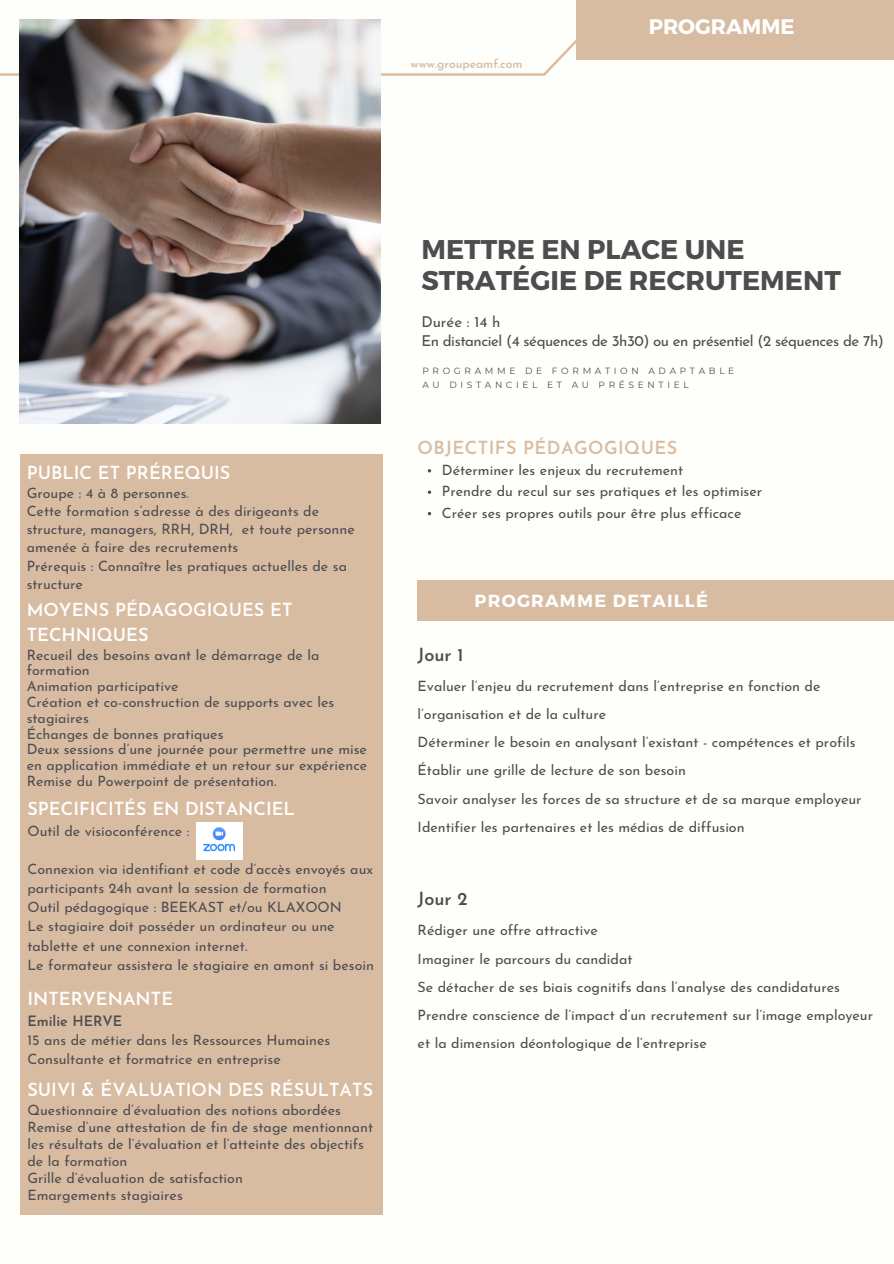
<style>
.page{position:relative;width:894px;height:1264px;background:#fff}
.page>*{position:absolute;margin:0;border:0;box-sizing:border-box;transform-origin:0 0}
.t1{font:700 27px/31.5px "Montserrat";color:#4d4d50}
.t2{font:700 21px "Montserrat";color:#fff}
.t3{font:600 18px/24.8px "Josefin Sans";color:#fff}
.t4{font:600 18px "Josefin Sans";letter-spacing:.025em;color:#d8bca2}
.t5{font:600 18px "Josefin Sans";color:#4d4d50}
.t6{font:700 17.55px "Montserrat";letter-spacing:.07em;color:#fff}
.t7{font:15px "Josefin Sans";letter-spacing:-.03em;color:#4d4d50}
.t8{font:14.25px/18px "Josefin Sans";color:#4d4d50}
.t9{font:600 14.25px "Josefin Sans";color:#4d4d50}
.t10{font:600 12px "Josefin Sans";color:#d8bca2}
.t11{font:9px/14.2px "Montserrat";letter-spacing:.405em;color:#4d4d50}
</style>
<div class="page">
<div style="left:0;top:0;width:893px;height:1263px;background:#fefefa"></div>
<div style="left:20px;top:454px;width:362px;height:760px;background:#d8bca2"></div>
<div style="left:417px;top:580px;width:476px;height:41px;background:#d8bca2"></div>
<div style="left:576px;top:0;width:317px;height:60px;background:#d8bca2"></div>
<svg style="left:0;top:39px;width:576px;height:41px"></svg>
<svg style="left:427px;top:490px;width:4px;height:4px"></svg>
<img style="left:196px;top:822px;width:46px;height:38px">
<img style="left:20px;top:20px;width:360px;height:403px">
<p class="t10" style="left:410px;top:59px;width:113px">www.groupeamf.com</p>
<p class="t2" style="left:648px;top:13px;width:147px">PROGRAMME</p>
<p class="t3" style="left:27px;top:462px;width:205px">PUBLIC ET PRÉREQUIS</p>
<p class="t8" style="left:27px;top:486px;width:164px">Groupe : 4 à 8 personnes.</p>
<p class="t8" style="left:27px;top:504px;width:329px">Cette formation s’adresse à des dirigeants de structure, managers, RRH, DRH, et toute personne amenée à faire des recrutements</p>
<p class="t8" style="left:27px;top:558px;width:322px">Prérequis : Connaître les pratiques actuelles de sa structure</p>
<p class="t3" style="left:27px;top:599px;width:267px">MOYENS PÉDAGOGIQUES ET<br>TECHNIQUES</p>
<p class="t8" style="left:27px;top:648px;width:294px;line-height:15.8px">Recueil des besoins avant le démarrage de la formation</p>
<p class="t8" style="left:27px;top:678px;width:153px">Animation participative</p>
<p class="t8" style="left:27px;top:695px;width:309px;line-height:15.8px">Création et co-construction de supports avec les stagiaires</p>
<p class="t8" style="left:27px;top:726px;width:198px">Échanges de bonnes pratiques</p>
<p class="t8" style="left:27px;top:743px;width:342px;line-height:15.8px">Deux sessions d’une journée pour permettre une mise en application immédiate et un retour sur expérience</p>
<p class="t8" style="left:27px;top:773px;width:251px">Remise du Powerpoint de présentation.</p>
<p class="t3" style="left:27px;top:798px;width:269px">SPECIFICITÉS EN DISTANCIEL</p>
<p class="t8" style="left:27px;top:823px;width:163px">Outil de visioconférence :</p>
<p class="t8" style="left:27px;top:860px;width:347px;line-height:19.2px">Connexion via identifiant et code d’accès envoyés aux participants 24h avant la session de formation</p>
<p class="t8" style="left:27px;top:899px;width:316px">Outil pédagogique : BEEKAST et/ou KLAXOON</p>
<p class="t8" style="left:27px;top:918px;width:308px;line-height:19.2px">Le stagiaire doit posséder un ordinateur ou une tablette et une connexion internet.</p>
<p class="t8" style="left:27px;top:957px;width:348px">Le formateur assistera le stagiaire en amont si besoin</p>
<p class="t3" style="left:27px;top:988px;width:147px">INTERVENANTE</p>
<p class="t9" style="left:27px;top:1014px;width:96px">Emilie HERVE</p>
<p class="t8" style="left:27px;top:1032px;width:304px">15 ans de métier dans les Ressources Humaines</p>
<p class="t8" style="left:27px;top:1051px;width:255px">Consultante et formatrice en entreprise</p>
<p class="t3" style="left:27px;top:1079px;width:347px">SUIVI &amp; ÉVALUATION DES RÉSULTATS</p>
<p class="t8" style="left:27px;top:1102px;width:315px">Questionnaire d’évaluation des notions abordées</p>
<p class="t8" style="left:27px;top:1119px;width:347px;line-height:17px">Remise d’une attestation de fin de stage mentionnant les résultats de l’évaluation et l’atteinte des objectifs de la formation</p>
<p class="t8" style="left:27px;top:1170px;width:217px">Grille d’évaluation de satisfaction</p>
<p class="t8" style="left:27px;top:1187px;width:157px">Emargements stagiaires</p>
<p class="t1" style="left:421px;top:232px;width:421px">METTRE EN PLACE UNE<br>STRATÉGIE DE RECRUTEMENT</p>
<p class="t7" style="left:421px;top:315px;width:80px">Durée : 14 h</p>
<p class="t7" style="left:421px;top:335px;width:464px">En distanciel (4 séquences de 3h30) ou en présentiel (2 séquences de 7h)</p>
<p class="t11" style="left:422px;top:363px;width:313px">PROGRAMME DE FORMATION ADAPTABLE<br>AU DISTANCIEL ET AU PRÉSENTIEL</p>
<p class="t4" style="left:417px;top:441px;width:261px">OBJECTIFS PÉDAGOGIQUES</p>
<p class="t8" style="left:442px;top:462px;width:243px">Déterminer les enjeux du recrutement</p>
<p class="t8" style="left:442px;top:483px;width:322px">Prendre du recul sur ses pratiques et les optimiser</p>
<p class="t8" style="left:442px;top:505px;width:301px">Créer ses propres outils pour être plus efficace</p>
<p class="t6" style="left:474px;top:589px;width:234px">PROGRAMME DETAILLÉ</p>
<p class="t5" style="left:417px;top:647px;width:47px">Jour 1</p>
<p class="t8" style="left:417px;top:673px;width:404px;line-height:28.2px">Evaluer l’enjeu du recrutement dans l’entreprise en fonction de l’organisation et de la culture</p>
<p class="t8" style="left:417px;top:734px;width:439px">Déterminer le besoin en analysant l’existant - compétences et profils</p>
<p class="t8" style="left:417px;top:763px;width:270px">Établir une grille de lecture de son besoin</p>
<p class="t8" style="left:417px;top:791px;width:445px">Savoir analyser les forces de sa structure et de sa marque employeur</p>
<p class="t8" style="left:417px;top:819px;width:328px">Identifier les partenaires et les médias de diffusion</p>
<p class="t5" style="left:417px;top:891px;width:51px">Jour 2</p>
<p class="t8" style="left:417px;top:922px;width:182px">Rédiger une offre attractive</p>
<p class="t8" style="left:417px;top:951px;width:216px">Imaginer le parcours du candidat</p>
<p class="t8" style="left:417px;top:979px;width:423px">Se détacher de ses biais cognitifs dans l’analyse des candidatures</p>
<p class="t8" style="left:417px;top:1002px;width:457px;line-height:28.2px">Prendre conscience de l’impact d’un recrutement sur l’image employeur et la dimension déontologique de l’entreprise</p>
</div>
